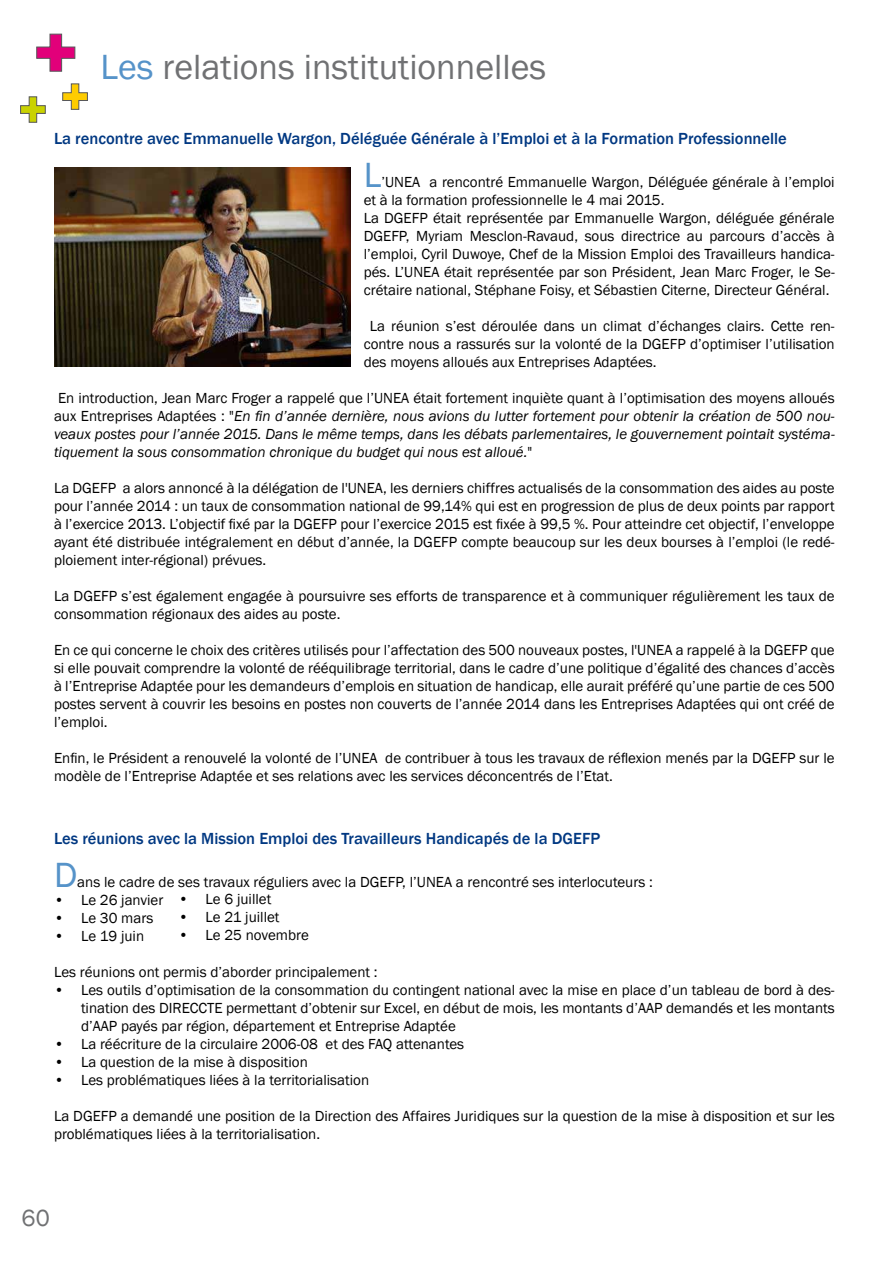
<style>
.page{position:relative;width:893px;height:1263px;background:#fff}
.page>*{position:absolute;margin:0;border:0;box-sizing:border-box;transform-origin:0 0}
.t1{font:36px "Franklin Gothic";color:#707173}
.t2{font:36px "Franklin Gothic";color:#5693c9}
.t3{font:24px "Franklin Gothic";color:#707173}
.t4{font:500 16.5px "Franklin Gothic";color:#003882}
.t5{font:15px/18px "Franklin Gothic";color:#000}
.t6{font:italic 15px/18px "Franklin Gothic";color:#000;text-align:justify}
.s1{color:#5693c9}
.s2{font-style:normal}
</style>
<div class="page">
<img style="left:54px;top:167px;width:297px;height:199px">
<svg style="left:36px;top:34px;width:39px;height:38px"></svg>
<svg style="left:62px;top:83px;width:26px;height:27px"></svg>
<svg style="left:20px;top:96px;width:26px;height:27px"></svg>
<h1 class="t1" style="left:101px;top:45px;width:447px"><span class="s1">Les</span> relations institutionnelles</h1>
<p class="t4" style="left:54px;top:128px;width:734px">La rencontre avec Emmanuelle Wargon, Déléguée Générale à l’Emploi et à la Formation Professionnelle</p>
<h1 class="t2" style="left:364px;top:153px;width:19px">L</h1>
<p class="t5" style="left:364px;top:173px;width:472px;text-indent:18px">’UNEA a rencontré Emmanuelle Wargon, Déléguée générale à l’emploi et à la formation professionnelle le 4 mai 2015.<br>La DGEFP était représentée par Emmanuelle Wargon, déléguée générale DGEFP, Myriam Mesclon-Ravaud, sous directrice au parcours d’accès à l’emploi, Cyril Duwoye, Chef de la Mission Emploi des Travailleurs handica&shy;pés. L’UNEA était représentée par son Président, Jean Marc Froger, le Se&shy;crétaire national, Stéphane Foisy, et Sébastien Citerne, Directeur Général.</p>
<p class="t5" style="left:364px;top:317px;width:472px;text-align:justify;text-indent:6px">La réunion s’est déroulée dans un climat d’échanges clairs. Cette ren&shy;contre nous a rassurés sur la volonté de la DGEFP d’optimiser l’utilisation des moyens alloués aux Entreprises Adaptées.</p>
<p class="t6" style="left:54px;top:389px;width:782px"><span class="s2">En introduction, Jean Marc Froger a rappelé que l’UNEA était fortement inquiète quant à l’optimisation des moyens alloués aux Entreprises Adaptées : "</span>En fin d’année dernière, nous avions du lutter fortement pour obtenir la création de 500 nou&shy;veaux postes pour l’année 2015. Dans le même temps, dans les débats parlementaires, le gouvernement pointait systéma&shy;tiquement la sous consommation chronique du budget qui nous est alloué.<span class="s2">"</span></p>
<p class="t5" style="left:54px;top:479px;width:782px;text-align:justify">La DGEFP a alors annoncé à la délégation de l'UNEA, les derniers chiffres actualisés de la consommation des aides au poste pour l’année 2014 : un taux de consommation national de 99,14% qui est en progression de plus de deux points par rapport à l’exercice 2013. L’objectif fixé par la DGEFP pour l’exercice 2015 est fixée à 99,5 %. Pour atteindre cet objectif, l’enveloppe ayant été distribuée intégralement en début d’année, la DGEFP compte beaucoup sur les deux bourses à l’emploi (le redé&shy;ploiement inter-régional) prévues.</p>
<p class="t5" style="left:54px;top:587px;width:782px">La DGEFP s’est également engagée à poursuivre ses efforts de transparence et à communiquer régulièrement les taux de consommation régionaux des aides au poste.</p>
<p class="t5" style="left:54px;top:641px;width:782px;text-align:justify">En ce qui concerne le choix des critères utilisés pour l’affectation des 500 nouveaux postes, l'UNEA a rappelé à la DGEFP que si elle pouvait comprendre la volonté de rééquilibrage territorial, dans le cadre d’une politique d’égalité des chances d’accès à l’Entreprise Adaptée pour les demandeurs d’emplois en situation de handicap, elle aurait préféré qu’une partie de ces 500 postes servent à couvrir les besoins en postes non couverts de l’année 2014 dans les Entreprises Adaptées qui ont créé de l’emploi.</p>
<p class="t5" style="left:54px;top:749px;width:782px">Enfin, le Président a renouvelé la volonté de l’UNEA de contribuer à tous les travaux de réflexion menés par la DGEFP sur le modèle de l’Entreprise Adaptée et ses relations avec les services déconcentrés de l’Etat.</p>
<p class="t4" style="left:54px;top:828px;width:548px">Les réunions avec la Mission Emploi des Travailleurs Handicapés de la DGEFP</p>
<h1 class="t2" style="left:54px;top:853px;width:25px">D</h1>
<p class="t5" style="left:77px;top:873px;width:577px">ans le cadre de ses travaux réguliers avec la DGEFP, l’UNEA a rencontré ses interlocuteurs :</p>
<p class="t5" style="left:54px;top:891px;width:111px">• Le 26 janvier</p>
<p class="t5" style="left:54px;top:909px;width:101px">• Le 30 mars</p>
<p class="t5" style="left:54px;top:927px;width:92px">• Le 19 juin</p>
<p class="t5" style="left:54px;top:963px;width:325px">Les réunions ont permis d’aborder principalement :</p>
<p class="t5" style="left:81px;top:981px;width:755px;text-align:justify;text-indent:-27px">• Les outils d’optimisation de la consommation du contingent national avec la mise en place d’un tableau de bord à des&shy;tination des DIRECCTE permettant d’obtenir sur Excel, en début de mois, les montants d’AAP demandés et les montants d’AAP payés par région, département et Entreprise Adaptée</p>
<p class="t5" style="left:54px;top:1035px;width:412px">• La réécriture de la circulaire 2006-08 et des FAQ attenantes</p>
<p class="t5" style="left:54px;top:1053px;width:255px">• La question de la mise à disposition</p>
<p class="t5" style="left:54px;top:1071px;width:317px">• Les problématiques liées à la territorialisation</p>
<p class="t5" style="left:54px;top:1107px;width:782px">La DGEFP a demandé une position de la Direction des Affaires Juridiques sur la question de la mise à disposition et sur les problématiques liées à la territorialisation.</p>
<p class="t5" style="left:179px;top:890px;width:94px">• Le 6 juillet</p>
<p class="t5" style="left:179px;top:908px;width:102px">• Le 21 juillet</p>
<p class="t5" style="left:179px;top:926px;width:132px">• Le 25 novembre</p>
<h2 class="t3" style="left:22px;top:1203px;width:30px">60</h2>
</div>
